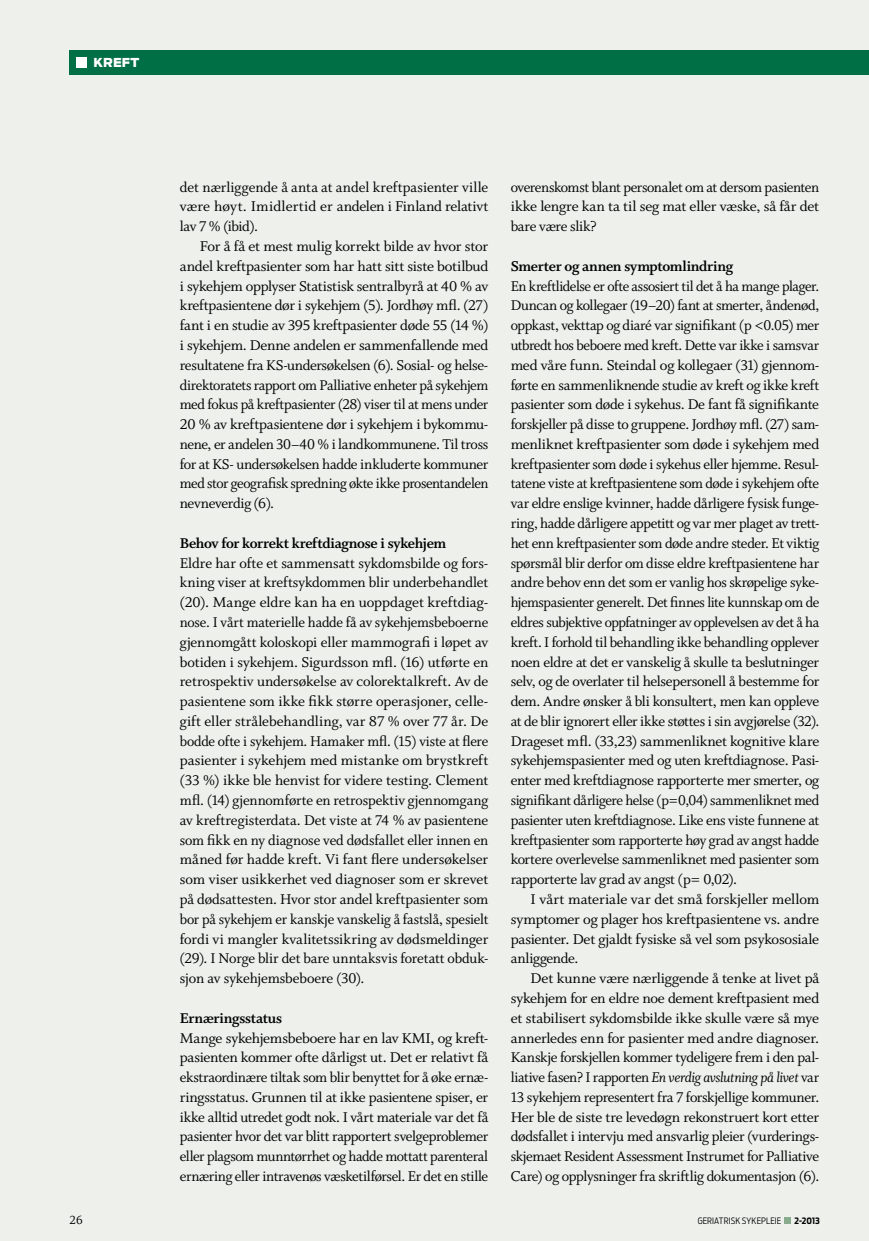
<style>
.page{position:relative;width:869px;height:1241px;background:#fff}
.page>*{position:absolute;margin:0;border:0;box-sizing:border-box;transform-origin:0 0}
.t1{font:15.75px/19.8px "Whitman Roman LF";letter-spacing:-.02em;color:#000;text-align:justify}
.t2{font:15.75px "Whitman Bold LF";letter-spacing:-.02em;color:#000}
.t3{font:13.12px "Whitman Roman LF";color:#000}
.t4{font:900 12.25px "Antenna";letter-spacing:.015em;color:#fff}
.t5{font:300 8.75px "Antenna Cond";color:#000}
.t6{font:700 8.75px "Antenna Cond";color:#000}
.s1{font-family:"Whitman Italic LF"}
</style>
<div class="page">
<div style="left:0;top:0;width:868px;height:1240px;background:#edf0eb"></div>
<div style="left:69px;top:50px;width:799px;height:24px;background:#006f45"></div>
<div style="left:76px;top:57px;width:11px;height:10px;background:#fff"></div>
<div style="left:784px;top:1216px;width:6px;height:7px;background:#89ac8f"></div>
<p class="t4" style="left:93px;top:55px;width:47px">Kreft</p>
<p class="t1" style="left:180px;top:177px;width:310px">det nærliggende å anta at andel kreftpasienter ville være høyt. Imidlertid er andelen i Finland relativt lav 7 % (ibid).</p>
<p class="t1" style="left:180px;top:236px;width:310px;text-indent:20px">For å få et mest mulig korrekt bilde av hvor stor andel kreftpasienter som har hatt sitt siste botilbud i sykehjem opplyser Statistisk sentralbyrå at 40 % av kreftpasientene dør i sykehjem (5). Jordhøy mfl. (27) fant i en studie av 395 kreftpasienter døde 55 (14 %) i sykehjem. Denne andelen er sammenfallende med resultatene fra KS-undersøkelsen (6). Sosial- og helse&shy;direktoratets rapport om Palliative enheter på sykehjem med fokus på kreftpasienter (28) viser til at mens under 20 % av kreftpasientene dør i sykehjem i bykommu&shy;nene, er andelen 30–40 % i landkommunene. Til tross for at KS- undersøkelsen hadde inkluderte kommuner med stor geografisk spredning økte ikke prosentandelen nevneverdig (6).</p>
<p class="t2" style="left:180px;top:534px;width:268px">Behov for korrekt kreftdiagnose i sykehjem</p>
<p class="t1" style="left:180px;top:553px;width:310px">Eldre har ofte et sammensatt sykdomsbilde og fors&shy;kning viser at kreftsykdommen blir underbehandlet (20). Mange eldre kan ha en uoppdaget kreftdiag&shy;nose. I vårt materielle hadde få av sykehjemsbeboerne gjennomgått koloskopi eller mammografi i løpet av botiden i sykehjem. Sigurdsson mfl. (16) utførte en retrospektiv undersøkelse av colorektalkreft. Av de pasientene som ikke fikk større operasjoner, celle&shy;gift eller strålebehandling, var 87 % over 77 år. De bodde ofte i sykehjem. Hamaker mfl. (15) viste at flere pasienter i sykehjem med mistanke om brystkreft (33 %) ikke ble henvist for videre testing. Clement mfl. (14) gjennomførte en retrospektiv gjennomgang av kreftregisterdata. Det viste at 74 % av pasientene som fikk en ny diagnose ved dødsfallet eller innen en måned før hadde kreft. Vi fant flere undersøkelser som viser usikkerhet ved diagnoser som er skrevet på dødsattesten. Hvor stor andel kreftpasienter som bor på sykehjem er kanskje vanskelig å fastslå, spesielt fordi vi mangler kvalitetssikring av dødsmeldinger (29). I Norge blir det bare unntaksvis foretatt obduk&shy;sjon av sykehjemsbeboere (30).</p>
<p class="t2" style="left:180px;top:1008px;width:104px">Ernæringsstatus</p>
<p class="t1" style="left:180px;top:1027px;width:310px">Mange sykehjemsbeboere har en lav KMI, og kreft&shy;pasienten kommer ofte dårligst ut. Det er relativt få ekstraordinære tiltak som blir benyttet for å øke ernæ&shy;ringsstatus. Grunnen til at ikke pasientene spiser, er ikke alltid utredet godt nok. I vårt materiale var det få pasienter hvor det var blitt rapportert svelgeproblemer eller plagsom munntørrhet og hadde mottatt parenteral ernæring eller intravenøs væsketilførsel. Er det en stille</p>
<p class="t1" style="left:510px;top:177px;width:310px">overenskomst blant personalet om at dersom pasienten ikke lengre kan ta til seg mat eller væske, så får det bare være slik?</p>
<p class="t2" style="left:510px;top:257px;width:224px">Smerter og annen symptomlindring</p>
<p class="t1" style="left:510px;top:276px;width:310px">En kreftlidelse er ofte assosiert til det å ha mange plager.<br>Duncan og kollegaer (19–20) fant at smerter, åndenød, oppkast, vekttap og diaré var signifikant (p &lt;0.05) mer utbredt hos beboere med kreft. Dette var ikke i samsvar med våre funn. Steindal og kollegaer (31) gjennom&shy;førte en sammenliknende studie av kreft og ikke kreft pasienter som døde i sykehus. De fant få signifikante forskjeller på disse to gruppene. Jordhøy mfl. (27) sam&shy;menliknet kreftpasienter som døde i sykehjem med kreftpasienter som døde i sykehus eller hjemme. Resul&shy;tatene viste at kreftpasientene som døde i sykehjem ofte var eldre enslige kvinner, hadde dårligere fysisk funge&shy;ring, hadde dårligere appetitt og var mer plaget av trett&shy;het enn kreftpasienter som døde andre steder. Et viktig spørsmål blir derfor om disse eldre kreftpasientene har andre behov enn det som er vanlig hos skrøpelige syke&shy;hjemspasienter generelt. Det finnes lite kunnskap om de eldres subjektive oppfatninger av opplevelsen av det å ha kreft. I forhold til behandling ikke behandling opplever noen eldre at det er vanskelig å skulle ta beslutninger selv, og de overlater til helsepersonell å bestemme for dem. Andre ønsker å bli konsultert, men kan oppleve at de blir ignorert eller ikke støttes i sin avgjørelse (32).<br>Drageset mfl. (33,23) sammenliknet kognitive klare sykehjemspasienter med og uten kreftdiagnose. Pasi&shy;enter med kreftdiagnose rapporterte mer smerter, og signifikant dårligere helse (p=0,04) sammenliknet med pasienter uten kreftdiagnose. Like ens viste funnene at kreftpasienter som rapporterte høy grad av angst hadde kortere overlevelse sammenliknet med pasienter som rapporterte lav grad av angst (p= 0,02).</p>
<p class="t1" style="left:510px;top:889px;width:310px;text-indent:20px">I vårt materiale var det små forskjeller mellom symptomer og plager hos kreftpasientene vs. andre pasienter. Det gjaldt fysiske så vel som psykososiale anliggende.</p>
<p class="t1" style="left:510px;top:968px;width:310px;text-indent:20px">Det kunne være nærliggende å tenke at livet på sykehjem for en eldre noe dement kreftpasient med et stabilisert sykdomsbilde ikke skulle være så mye annerledes enn for pasienter med andre diagnoser.<br>Kanskje forskjellen kommer tydeligere frem i den pal&shy;liative fasen? I rapporten <span class="s1">En verdig avslutning på livet</span> var 13 sykehjem representert fra 7 forskjellige kommuner.<br>Her ble de siste tre levedøgn rekonstruert kort etter dødsfallet i intervju med ansvarlig pleier (vurderings&shy;skjemaet Resident Assessment Instrumet for Palliative Care) og opplysninger fra skriftlig dokumentasjon (6).</p>
<p class="t3" style="left:69px;top:1212px;width:15px">26</p>
<p class="t5" style="left:697px;top:1214px;width:11px">GERIATRISK</p>
<p class="t5" style="left:741px;top:1214px;width:15px">SYKEPLEIE</p>
<p class="t6" style="left:794px;top:1214px;width:27px">2-2013</p>
</div>
